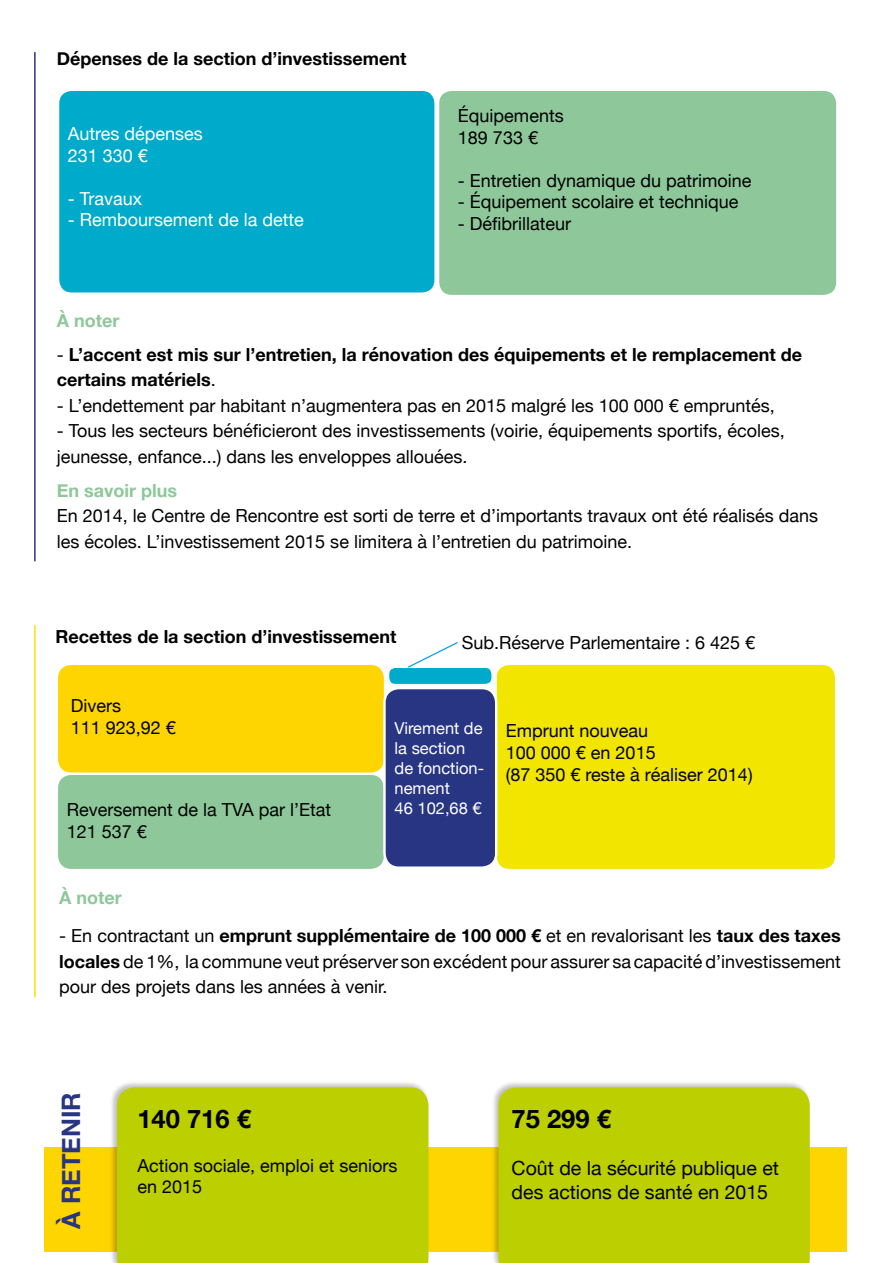
<style>
.page{position:relative;width:893px;height:1263px;background:#fff}
.page>*{position:absolute;margin:0;border:0;box-sizing:border-box;transform-origin:0 0}
.t1{font:700 25.5px "Helvetica Neue";color:#000}
.t2{font:700 25.5px "Helvetica Neue";color:#283583}
.t3{font:19.5px/23.4px "Helvetica Neue";color:#000}
.t4{font:18px/21.6px "Helvetica Neue";color:#000}
.t5{font:700 18px/25.5px "Helvetica Neue";color:#000}
.t6{font:18px/21.6px "Helvetica Neue";color:#fff}
.t7{font:700 18px "Helvetica Neue";color:#8ec89a}
.t8{font:16.5px/19.8px "Helvetica Neue";color:#fff}
.s1{font-weight:400}
.s2{font-weight:700}
</style>
<div class="page">
<div style="left:45px;top:1147px;width:802px;height:104px;background:#ffd500"></div>
<hr style="left:34px;top:52px;width:2px;height:509px;background:#283583">
<hr style="left:34px;top:625px;width:2px;height:372px;background:#f2e500">
<div style="left:109px;top:1080px;width:321px;height:183px;background:#000;opacity:.25"></div>
<div style="left:117px;top:1087px;width:311px;height:176px;background:#bccf00"></div>
<div style="left:491px;top:1080px;width:320px;height:183px;background:#000;opacity:.25"></div>
<div style="left:498px;top:1087px;width:312px;height:176px;background:#bccf00"></div>
<div style="left:388px;top:666px;width:105px;height:19px;background:#00aaca;border-radius:7px"></div>
<div style="left:386px;top:665px;width:108px;height:22px;border:3px solid #fff;border-radius:7px"></div>
<div style="left:496px;top:664px;width:340px;height:206px;background:#f2e500;border-radius:14px"></div>
<div style="left:494px;top:662px;width:343px;height:209px;border:2px solid #fff;border-radius:14px"></div>
<div style="left:57px;top:774px;width:328px;height:96px;background:#8ec89a;border-radius:14px"></div>
<div style="left:56px;top:772px;width:330px;height:99px;border:2px solid #fff;border-radius:14px"></div>
<div style="left:57px;top:664px;width:328px;height:110px;background:#ffd500;border-radius:14px"></div>
<div style="left:56px;top:662px;width:330px;height:113px;border:2px solid #fff;border-radius:14px"></div>
<div style="left:58px;top:90px;width:378px;height:204px;background:#00aaca;border-radius:14px"></div>
<div style="left:57px;top:89px;width:380px;height:206px;border:2px solid #fff;border-radius:14px"></div>
<div style="left:438px;top:90px;width:399px;height:206px;background:#8ec89a;border-radius:14px"></div>
<div style="left:437px;top:89px;width:401px;height:208px;border:2px solid #fff;border-radius:14px"></div>
<div style="left:384px;top:688px;width:112px;height:180px;background:#283583;border-radius:14px"></div>
<div style="left:383px;top:687px;width:114px;height:182px;border:2px solid #fff;border-radius:14px"></div>
<svg style="left:407px;top:642px;width:52px;height:27px"></svg>
<p class="t5" style="left:57px;top:47px;width:351px">Dépenses de la section d’investissement</p>
<p class="t6" style="left:68px;top:124px;width:137px">Autres dépenses<br>231 330 €</p>
<p class="t6" style="left:68px;top:189px;width:76px">- Travaux</p>
<p class="t6" style="left:68px;top:210px;width:238px">- Remboursement de la dette</p>
<p class="t4" style="left:458px;top:106px;width:107px">Équipements<br>189 733 €</p>
<p class="t4" style="left:458px;top:171px;width:295px">- Entretien dynamique du patrimoine</p>
<p class="t4" style="left:458px;top:192px;width:282px">- Équipement scolaire et technique</p>
<p class="t4" style="left:458px;top:214px;width:115px">- Défibrillateur</p>
<p class="t7" style="left:57px;top:306px;width:64px">À noter</p>
<p class="t5" style="left:57px;top:342px;width:747px"><span class="s1">-</span> L’accent est mis sur l’entretien, la rénovation des équipements et le remplacement de certains matériels<span class="s1">.</span></p>
<p class="t4" style="left:57px;top:396px;width:720px">- L’endettement par habitant n’augmentera pas en 2015 malgré les 100 000 € empruntés,</p>
<p class="t4" style="left:57px;top:419px;width:729px;line-height:25.5px">- Tous les secteurs bénéficieront des investissements (voirie, équipements sportifs, écoles, jeunesse, enfance...) dans les enveloppes allouées.</p>
<p class="t7" style="left:57px;top:476px;width:122px">En savoir plus</p>
<p class="t4" style="left:57px;top:504px;width:763px;line-height:25.5px">En 2014, le Centre de Rencontre est sorti de terre et d’importants travaux ont été réalisés dans les écoles. L’investissement 2015 se limitera à l’entretien du patrimoine.</p>
<p class="t5" style="left:56px;top:624px;width:342px">Recettes de la section d’investissement</p>
<p class="t4" style="left:462px;top:632px;width:295px">Sub.Réserve Parlementaire : 6 425 €</p>
<p class="t4" style="left:71px;top:696px;width:107px">Divers<br>111 923,92 €</p>
<p class="t4" style="left:67px;top:800px;width:266px">Reversement de la TVA par l’Etat<br>121 537 €</p>
<p class="t8" style="left:395px;top:720px;width:91px">Virement de la section de fonction&shy;nement<br>46 102,68 €</p>
<p class="t4" style="left:506px;top:721px;width:248px">Emprunt nouveau<br>100 000 € en 2015<br>(87 350 € reste à réaliser 2014)</p>
<p class="t7" style="left:59px;top:883px;width:64px">À noter</p>
<p class="t4" style="left:59px;top:924px;width:783px;line-height:25.5px;text-align:justify">- En contractant un <span class="s2">emprunt supplémentaire de 100 000 €</span> et en revalorisant les <span class="s2">taux des taxes locales</span> de 1%, la commune veut préserver son excédent pour assurer sa capacité d’investissement pour des projets dans les années à venir.</p>
<h1 class="t2" style="left:51px;top:1229px;width:138px;rotate:-90deg">À RETENIR</h1>
<h1 class="t1" style="left:137px;top:1099px;width:115px">140 716 €</h1>
<p class="t4" style="left:137px;top:1155px;width:262px">Action sociale, emploi et seniors en 2015</p>
<h1 class="t1" style="left:512px;top:1099px;width:101px">75 299 €</h1>
<p class="t3" style="left:512px;top:1158px;width:269px">Coût de la sécurité publique et des actions de santé en 2015</p>
</div>
